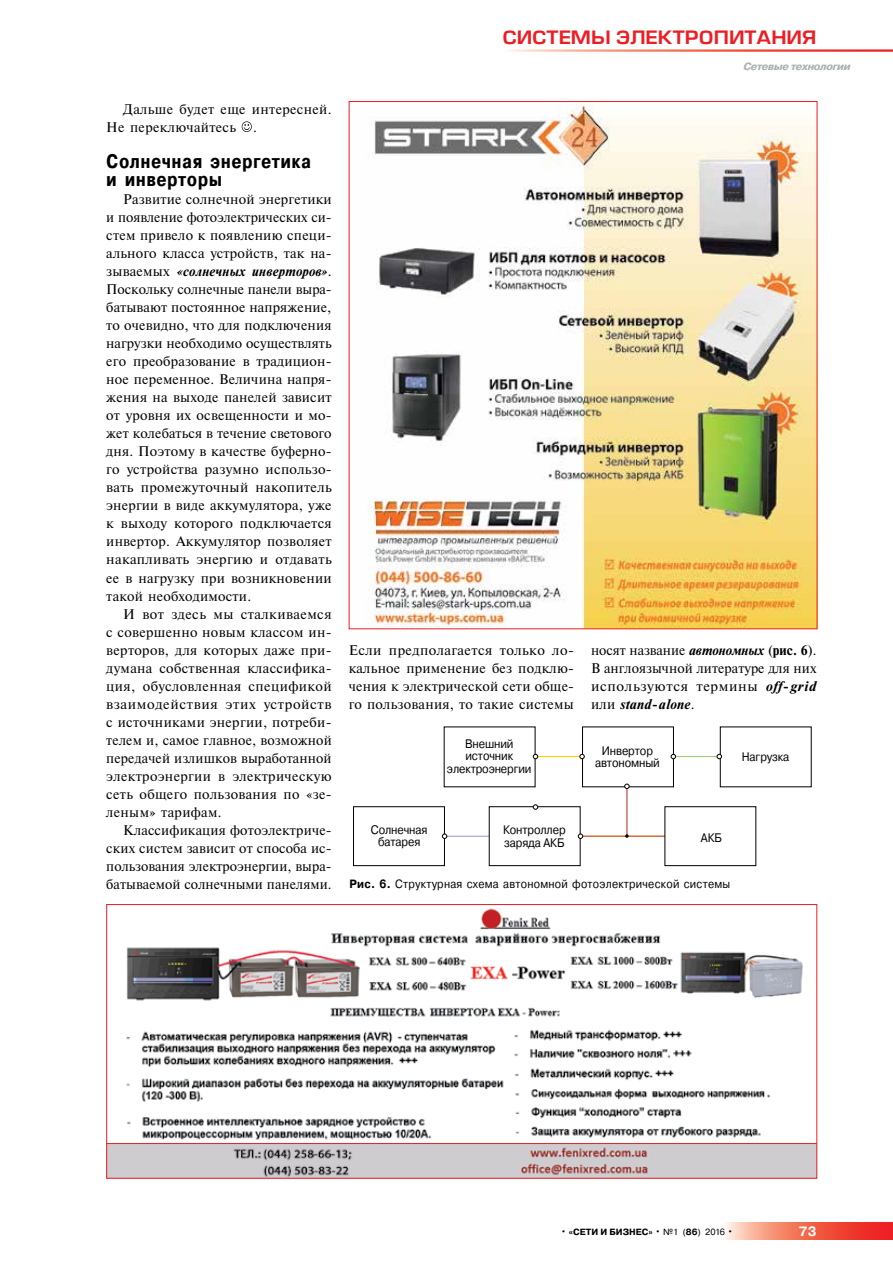
<style>
.page{position:relative;width:893px;height:1263px;background:#fff}
.page>*{position:absolute;margin:0;border:0;box-sizing:border-box;transform-origin:0 0}
.t1{font:700 19.5px/18px "Pragmatica Cond";letter-spacing:.025em;color:#000}
.t2{font:18px "Europe Demi";color:#ed1d24;scale:1.1 1}
.t3{font:13.95px/18px "Newton C";letter-spacing:.015em;color:#000;text-align:justify}
.t4{font:700 13.5px "Pragmatica";color:#fff}
.t5{font:12.3px/12.3px "Pragmatica";letter-spacing:-.01em;color:#000;text-align:center;scale:.9 1}
.t6{font:12px "Pragmatica";letter-spacing:.025em;color:#000;scale:.9 1}
.t7{font:italic 700 10.5px "Pragmatica Cond";letter-spacing:-.04em;color:#aaafb1;scale:1.23 1}
.t8{font:700 9px "Pragmatica";color:#000}
.s1{font-weight:700;font-style:italic}
.s2{font-weight:700}
.s3{font-weight:400;font-size:10.5px}
.s4{font-weight:400}
</style>
<div class="page">
<svg style="left:726px;top:1222px;width:167px;height:17px;background:#f36e5c"></svg>
<svg style="left:242px;top:121px;width:10px;height:11px"></svg>
<hr style="left:573px;top:835px;width:94px;height:2px;background:#d1713c">
<hr style="left:626px;top:786px;width:2px;height:50px;background:#d27171">
<hr style="left:445px;top:836px;width:49px;height:1px;background:#a1a2d1">
<hr style="left:666px;top:756px;width:53px;height:1px;background:#a2d072">
<hr style="left:535px;top:756px;width:57px;height:1px;background:#ffd100">
<div style="left:353px;top:806px;width:92px;height:60px;border:1px solid #000"></div>
<div style="left:489px;top:807px;width:91px;height:59px;background:#fff"></div>
<div style="left:489px;top:806px;width:92px;height:60px;border:1px solid #000"></div>
<div style="left:665px;top:807px;width:91px;height:59px;background:#fff"></div>
<div style="left:664px;top:806px;width:92px;height:60px;border:1px solid #000"></div>
<div style="left:582px;top:727px;width:91px;height:60px;background:#fff"></div>
<div style="left:582px;top:726px;width:92px;height:61px;border:1px solid #000"></div>
<svg style="left:533px;top:754px;width:5px;height:5px"></svg>
<svg style="left:579px;top:754px;width:6px;height:5px"></svg>
<svg style="left:671px;top:754px;width:5px;height:5px"></svg>
<svg style="left:717px;top:754px;width:5px;height:5px"></svg>
<svg style="left:442px;top:834px;width:5px;height:5px"></svg>
<svg style="left:578px;top:834px;width:5px;height:5px"></svg>
<svg style="left:533px;top:804px;width:5px;height:6px"></svg>
<svg style="left:624px;top:784px;width:6px;height:5px"></svg>
<svg style="left:625px;top:834px;width:3px;height:4px"></svg>
<img style="left:367px;top:103px;width:448px;height:524px">
<img style="left:126px;top:908px;width:677px;height:232px">
<img style="left:108px;top:1144px;width:707px;height:32px">
<div style="left:106px;top:904px;width:711px;height:274px;border:1px solid #ed1d24"></div>
<hr style="left:107px;top:1143px;width:710px;height:1px;background:#ed1d24">
<p class="t3" style="left:106px;top:100px;width:227px;text-indent:17px">Дальше будет еще интересней.<br>Не переключайтесь .</p>
<h1 class="t1" style="left:106px;top:153px;width:206px">Солнечная энергетика и инверторы</h1>
<p class="t3" style="left:106px;top:190px;width:227px;text-indent:17px">Развитие солнечной энергетики и появление фотоэлектрических си&shy;стем привело к появлению специ&shy;ального класса устройств, так на&shy;зываемых <span class="s1">«солнечных инверторов»</span>.<br>Поскольку солнечные панели выра&shy;батывают постоянное напряжение, то очевидно, что для подключения нагрузки необходимо осуществлять его преобразование в традицион&shy;ное переменное. Величина напря&shy;жения на выходе панелей зависит от уровня их освещенности и мо&shy;жет колебаться в течение светового дня. Поэтому в качестве буферно&shy;го устройства разумно использо&shy;вать промежуточный накопитель энергии в виде аккумулятора, уже к выходу которого подключается инвертор. Аккумулятор позволяет накапливать энергию и отдавать ее в нагрузку при возникновении такой необходимости.</p>
<p class="t3" style="left:106px;top:605px;width:227px;text-indent:17px">И вот здесь мы сталкиваемся с совершенно новым классом ин&shy;верторов, для которых даже при&shy;думана собственная классифика&shy;ция, обусловленная спецификой взаимодействия этих устройств с источниками энергии, потреби&shy;телем и, самое главное, возможной передачей излишков выработанной электроэнергии в электрическую сеть общего пользования по «зе&shy;леным» тарифам.</p>
<p class="t3" style="left:106px;top:821px;width:227px;text-indent:17px">Классификация фотоэлектриче&shy;ских систем зависит от способа ис&shy;пользования электроэнергии, выра&shy;батываемой солнечными панелями.</p>
<p class="t2" style="left:502px;top:27px;width:287px">Системы электропитания</p>
<p class="t7" style="left:743px;top:60px;width:89px">Cетевые технологии</p>
<p class="t3" style="left:349px;top:641px;width:227px">Если предполагается только ло&shy;кальное применение без подклю&shy;чения к электрической сети обще&shy;го пользования, то такие системы</p>
<p class="t3" style="left:591px;top:641px;width:227px">носят название <span class="s1">автономных</span> (<span class="s2">рис. 6</span>).<br>В англоязычной литературе для них используются термины <span class="s1">off-grid </span>или <span class="s1">stand-alone</span>.</p>
<p class="t5" style="left:447px;top:738px;width:95px">Внешний источник электроэнергии</p>
<p class="t5" style="left:595px;top:745px;width:73px">Инвертор автономный</p>
<p class="t5" style="left:742px;top:751px;width:54px">Нагрузка</p>
<p class="t5" style="left:371px;top:824px;width:64px">Солнечная батарея</p>
<p class="t5" style="left:503px;top:824px;width:71px;text-align:left">Контроллер заряда АКБ</p>
<p class="t6" style="left:350px;top:876px;width:424px"><span class="s2">Рис. 6.</span> Структурная схема автономной фотоэлектрической системы</p>
<p class="t5" style="left:701px;top:832px;width:25px">АКБ</p>
<p class="t8" style="left:560px;top:1226px;width:174px"><span class="s3">•</span> «СЕТИ И БИЗНЕС» <span class="s3">•</span> <span class="s4">№1 (</span>86<span class="s4">) 2016</span> <span class="s3">•</span></p>
<p class="t4" style="left:799px;top:1222px;width:19px">73</p>
</div>
